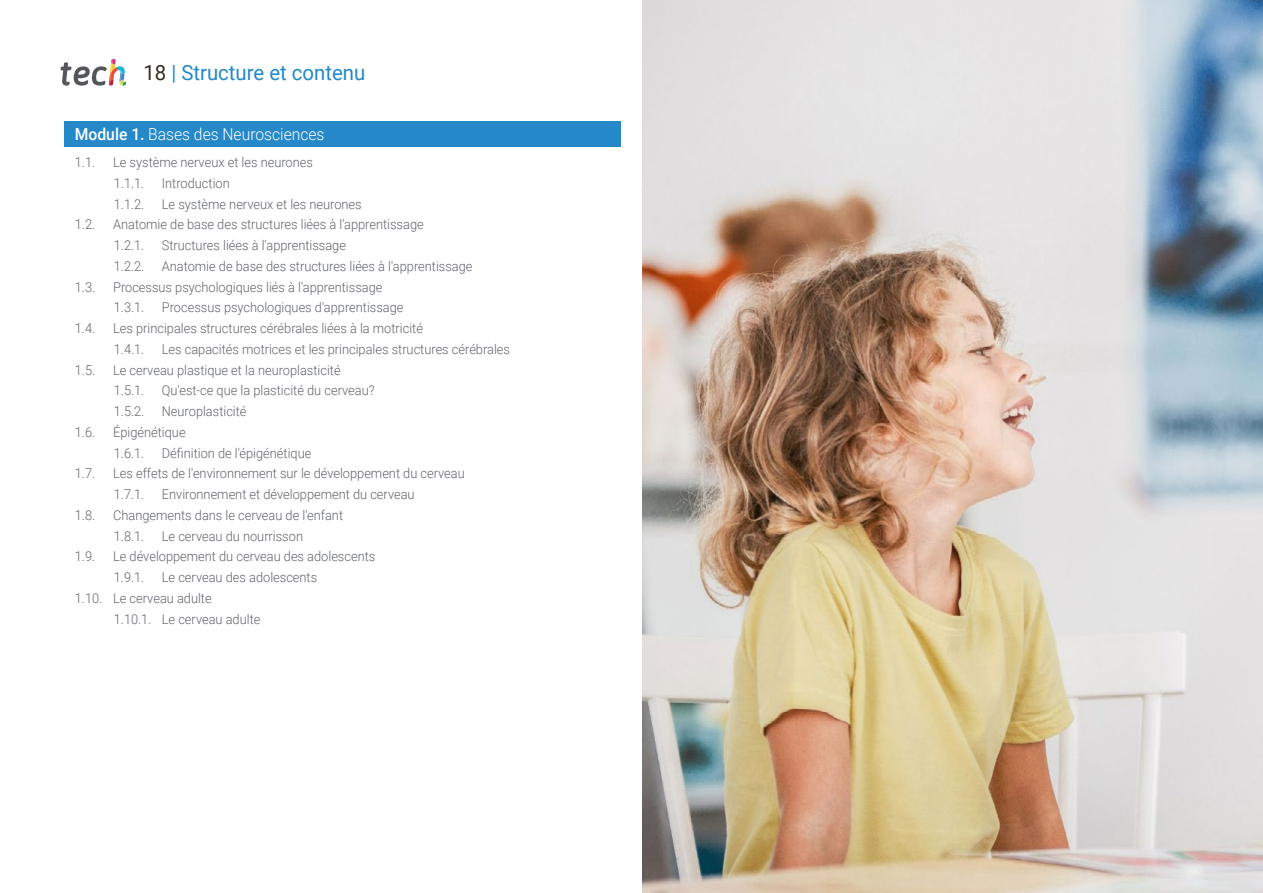
<style>
.page{position:relative;width:1263px;height:893px;background:#fff}
.page>*{position:absolute;margin:0;border:0;box-sizing:border-box;transform-origin:0 0}
.t1{font:21px "Roboto";color:#2488c9}
.t2{font:300 16.5px "Roboto";color:#fff;scale:.95 1}
.t3{font:300 13.5px/20.7px "Roboto";color:#61646a;scale:.95 1}
.s1{color:#312e20}
.s2{font-weight:500}
</style>
<div class="page">
<div style="left:64px;top:121px;width:557px;height:25px;background:#2488c9"></div>
<img style="left:642px;top:0;width:621px;height:893px">
<svg style="left:61px;top:59px;width:65px;height:27px"></svg>
<h1 class="t1" style="left:144px;top:57px;width:223px"><span class="s1">18</span> | Structure et contenu</h1>
<p class="t2" style="left:75px;top:123px;width:264px"><span class="s2">Module 1.</span> Bases des Neurosciences</p>
<p class="t3" style="left:75px;top:151px;width:23px">1.1.</p>
<p class="t3" style="left:113px;top:151px;width:212px">Le système nerveux et les neurones<br>1.1.1.</p>
<p class="t3" style="left:162px;top:172px;width:73px">Introduction</p>
<p class="t3" style="left:114px;top:193px;width:34px">1.1.2.</p>
<p class="t3" style="left:162px;top:193px;width:212px">Le système nerveux et les neurones</p>
<p class="t3" style="left:75px;top:214px;width:23px">1.2.</p>
<p class="t3" style="left:113px;top:214px;width:328px">Anatomie de base des structures liées à l'apprentissage<br>1.2.1.</p>
<p class="t3" style="left:162px;top:234px;width:195px">Structures liées à l'apprentissage</p>
<p class="t3" style="left:114px;top:255px;width:34px">1.2.2.</p>
<p class="t3" style="left:162px;top:255px;width:328px">Anatomie de base des structures liées à l'apprentissage</p>
<p class="t3" style="left:75px;top:276px;width:23px">1.3.</p>
<p class="t3" style="left:113px;top:276px;width:285px">Processus psychologiques liés à l'apprentissage<br>1.3.1.</p>
<p class="t3" style="left:162px;top:297px;width:256px">Processus psychologiques d'apprentissage</p>
<p class="t3" style="left:75px;top:317px;width:23px">1.4.</p>
<p class="t3" style="left:113px;top:317px;width:328px">Les principales structures cérébrales liées à la motricité<br>1.4.1.</p>
<p class="t3" style="left:162px;top:338px;width:368px">Les capacités motrices et les principales structures cérébrales</p>
<p class="t3" style="left:75px;top:359px;width:23px">1.5.</p>
<p class="t3" style="left:113px;top:359px;width:241px">Le cerveau plastique et la neuroplasticité<br>1.5.1.</p>
<p class="t3" style="left:162px;top:380px;width:225px">Qu'est-ce que la plasticité du cerveau?</p>
<p class="t3" style="left:114px;top:400px;width:34px">1.5.2.</p>
<p class="t3" style="left:162px;top:400px;width:91px">Neuroplasticité</p>
<p class="t3" style="left:75px;top:421px;width:23px">1.6.</p>
<p class="t3" style="left:113px;top:421px;width:78px">Épigénétique<br>1.6.1.</p>
<p class="t3" style="left:162px;top:442px;width:159px">Définition de l'épigénétique</p>
<p class="t3" style="left:75px;top:463px;width:23px">1.7.</p>
<p class="t3" style="left:113px;top:463px;width:372px">Les effets de l'environnement sur le développement du cerveau<br>1.7.1.</p>
<p class="t3" style="left:162px;top:483px;width:268px">Environnement et développement du cerveau</p>
<p class="t3" style="left:75px;top:504px;width:23px">1.8.</p>
<p class="t3" style="left:113px;top:504px;width:244px">Changements dans le cerveau de l'enfant<br>1.8.1.</p>
<p class="t3" style="left:162px;top:525px;width:150px">Le cerveau du nourrisson</p>
<p class="t3" style="left:75px;top:546px;width:23px">1.9.</p>
<p class="t3" style="left:113px;top:546px;width:277px">Le développement du cerveau des adolescents<br>1.9.1.</p>
<p class="t3" style="left:162px;top:566px;width:165px">Le cerveau des adolescents</p>
<p class="t3" style="left:75px;top:587px;width:146px">1.10. Le cerveau adulte</p>
<p class="t3" style="left:114px;top:608px;width:156px">1.10.1. Le cerveau adulte</p>
</div>
